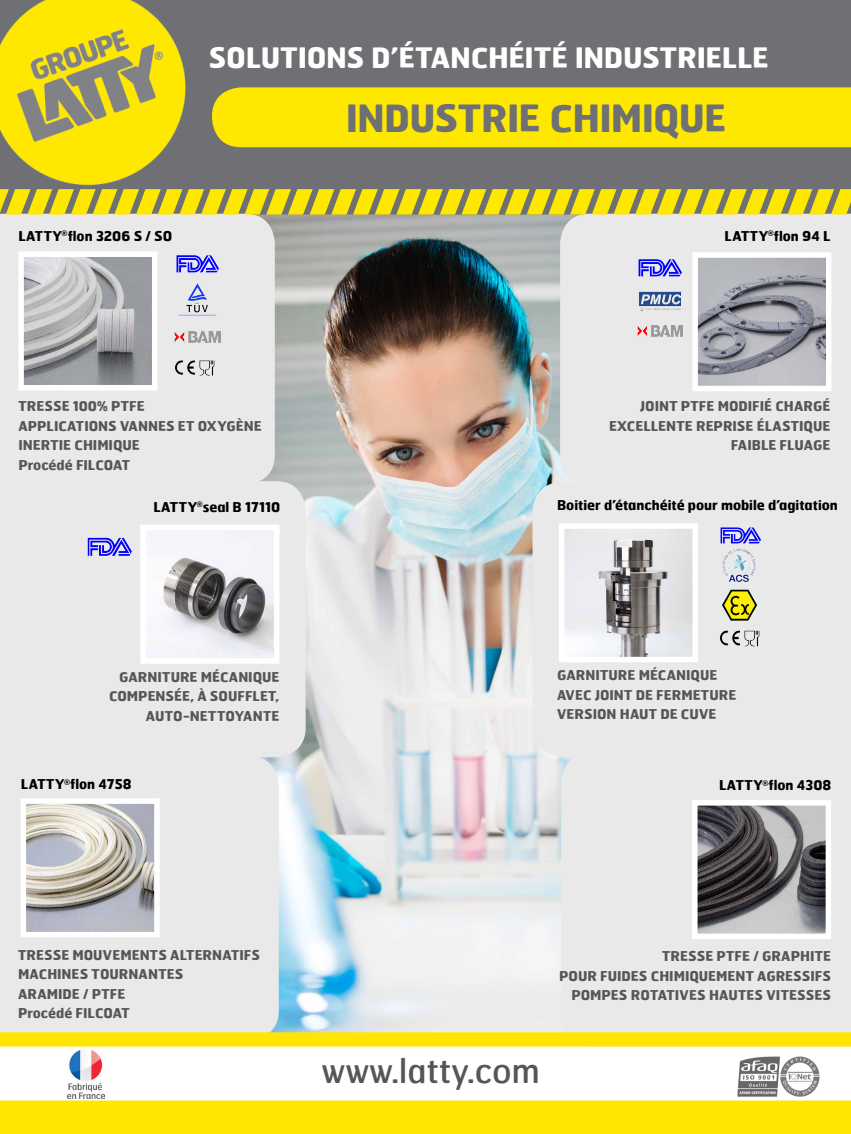
<style>
.page{position:relative;width:851px;height:1134px;background:#fff}
.page>*{position:absolute;margin:0;border:0;box-sizing:border-box;transform-origin:0 0}
.t1{font:700 37.45px "Hermes";letter-spacing:-.025em;color:#6f7073}
.t2{font:33.45px "Hermes";color:#565659}
.t3{font:700 28.1px "Hermes";letter-spacing:-.01em;color:#fff}
.t4{font:700 13.5px/19.5px "Hermes";color:#565659;text-align:right}
.t5{font:700 13.5px "Hermes";color:#000}
</style>
<div class="page">
<img style="left:275px;top:216px;width:286px;height:816px">
<div style="left:196px;top:0;width:654px;height:188px;background:#6f7073"></div>
<div style="left:0;top:1100px;width:850px;height:34px;background:#ffe600"></div>
<img style="left:0;top:0;width:196px;height:188px">
<div style="left:212px;top:87px;width:638px;height:60px;background:#ffe800"></div>
<img style="left:68px;top:1049px;width:36px;height:49px">
<img style="left:737px;top:1056px;width:82px;height:40px">
<div style="left:560px;top:216px;width:290px;height:266px;background:#e9e9ea"></div>
<div style="left:0;top:216px;width:275px;height:265px;background:#e9e9ea"></div>
<div style="left:0;top:481px;width:305px;height:276px;background:#e9e9ea"></div>
<div style="left:0;top:756px;width:279px;height:276px;background:#e9e9ea"></div>
<div style="left:532px;top:482px;width:318px;height:274px;background:#e9e9ea"></div>
<div style="left:561px;top:752px;width:289px;height:280px;background:#e9e9ea"></div>
<img style="left:698px;top:806px;width:127px;height:127px">
<div style="left:692px;top:800px;width:139px;height:139px;border:5px solid #fff"></div>
<img style="left:698px;top:258px;width:127px;height:127px">
<div style="left:692px;top:252px;width:139px;height:139px;border:5px solid #fff"></div>
<img style="left:24px;top:257px;width:127px;height:127px">
<div style="left:18px;top:251px;width:139px;height:139px;border:5px solid #fff"></div>
<img style="left:146px;top:531px;width:127px;height:127px">
<img style="left:27px;top:804px;width:127px;height:127px">
<div style="left:21px;top:798px;width:139px;height:139px;border:5px solid #fff"></div>
<img style="left:175px;top:244px;width:45px;height:38px">
<img style="left:175px;top:357px;width:44px;height:23px">
<img style="left:86px;top:525px;width:47px;height:45px">
<img style="left:175px;top:332px;width:45px;height:10px">
<img style="left:175px;top:282px;width:45px;height:35px">
<img style="left:639px;top:291px;width:41px;height:20px">
<img style="left:637px;top:247px;width:45px;height:43px">
<img style="left:637px;top:326px;width:45px;height:10px">
<svg style="left:0;top:188px;width:850px;height:28px;background:#d0c22e"></svg>
<svg style="left:0;top:1032px;width:850px;height:14px;background:#fee605"></svg>
<img style="left:564px;top:529px;width:127px;height:127px">
<div style="left:558px;top:523px;width:139px;height:139px;border:5px solid #fff"></div>
<img style="left:719px;top:516px;width:42px;height:40px">
<img style="left:719px;top:547px;width:39px;height:35px">
<img style="left:721px;top:589px;width:36px;height:31px">
<img style="left:719px;top:627px;width:45px;height:23px">
<p class="t5" style="left:18px;top:227px;width:156px">LATTY<sup>®</sup>flon 3206 S / SO</p>
<h3 class="t3" style="left:208px;top:39px;width:561px">SOLUTIONS D’ÉTANCHÉITÉ INDUSTRIELLE</h3>
<h1 class="t1" style="left:345px;top:94px;width:382px">INDUSTRIE CHIMIQUE</h1>
<p class="t5" style="left:724px;top:227px;width:107px">LATTY<sup>®</sup>flon 94 L</p>
<p class="t4" style="left:18px;top:396px;width:245px;text-align:left">TRESSE 100% PTFE<br>APPLICATIONS VANNES ET OXYGÈNE<br>INERTIE CHIMIQUE<br>Procédé FILCOAT</p>
<p class="t5" style="left:153px;top:498px;width:128px">LATTY<sup>®</sup>seal B 17110</p>
<p class="t4" style="left:109px;top:666px;width:172px">GARNITURE MÉCANIQUE<br>COMPENSÉE, À SOUFFLET,<br>AUTO-NETTOYANTE</p>
<p class="t5" style="left:21px;top:776px;width:112px">LATTY<sup>®</sup>flon 4758</p>
<p class="t4" style="left:609px;top:396px;width:223px">JOINT PTFE MODIFIÉ CHARGÉ<br>EXCELLENTE REPRISE ÉLASTIQUE<br>FAIBLE FLUAGE</p>
<p class="t5" style="left:557px;top:496px;width:282px">Boitier d’étanchéité pour mobile d’agitation</p>
<p class="t4" style="left:557px;top:665px;width:181px;text-align:left">GARNITURE MÉCANIQUE<br>AVEC JOINT DE FERMETURE<br>VERSION HAUT DE CUVE</p>
<p class="t5" style="left:719px;top:776px;width:114px">LATTY<sup>®</sup>flon 4308</p>
<p class="t4" style="left:18px;top:944px;width:243px;text-align:left">TRESSE MOUVEMENTS ALTERNATIFS<br>MACHINES TOURNANTES<br>ARAMIDE / PTFE<br>Procédé FILCOAT</p>
<p class="t4" style="left:559px;top:946px;width:273px">TRESSE PTFE / GRAPHITE<br>POUR FUIDES CHIMIQUEMENT AGRESSIFS<br>POMPES ROTATIVES HAUTES VITESSES</p>
<h2 class="t2" style="left:322px;top:1049px;width:219px">www.latty.com</h2>
</div>
